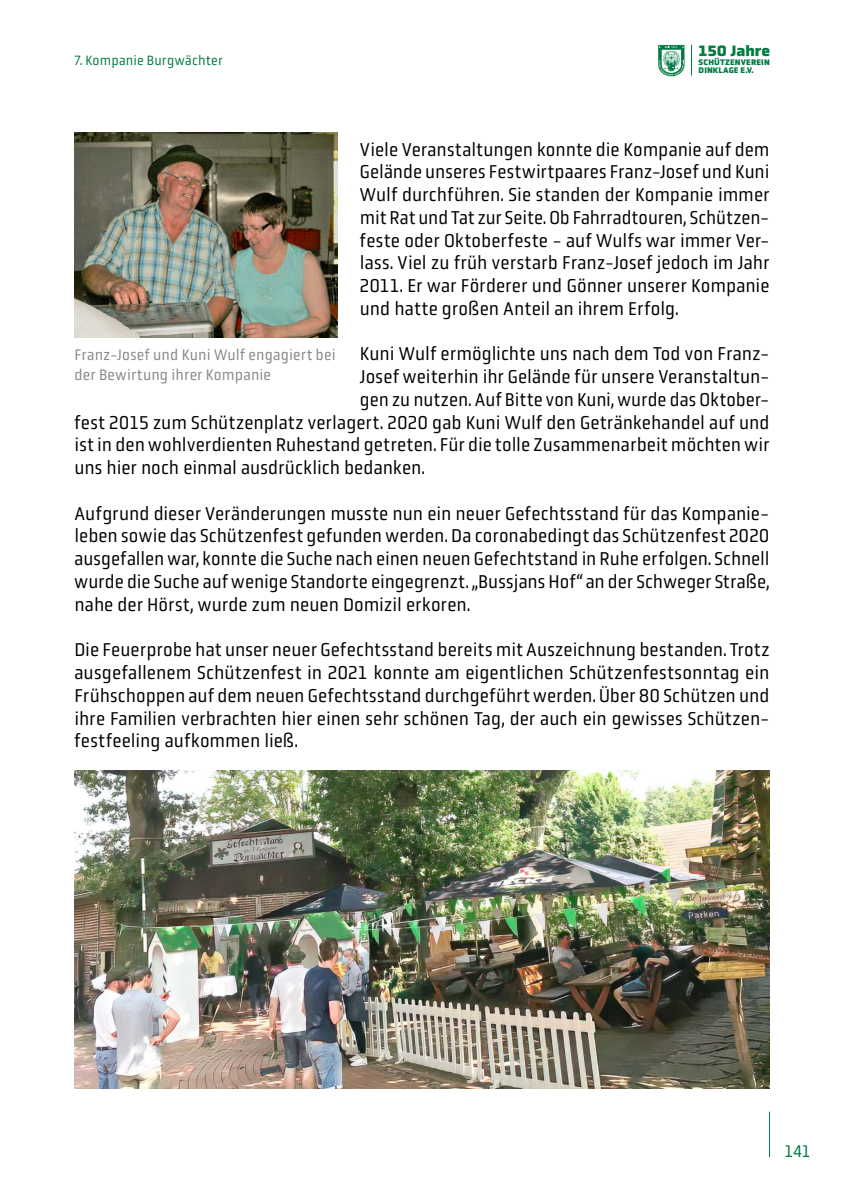
<style>
.page{position:relative;width:844px;height:1191px;background:#fff}
.page>*{position:absolute;margin:0;border:0;box-sizing:border-box;transform-origin:0 0}
.t1{font:19.25px/22.8px "Obvia Narrow";color:#000;text-align:justify}
.t2{font:17.5px "Obvia Narrow";color:#007b42}
.t3{font:15.75px/19.2px "Obvia Narrow";letter-spacing:.01em;color:#878786}
.t4{font:900 15.22px "Obvia";color:#007b42}
.t5{font:14px "Obvia Narrow";letter-spacing:.02em;color:#007b42}
.t6{font:900 8.22px/8.4px "Obvia";letter-spacing:.015em;color:#007b42}
</style>
<div class="page">
<hr style="left:691px;top:45px;width:1px;height:30px;background:#007b42">
<svg style="left:658px;top:45px;width:26px;height:31px"></svg>
<hr style="left:769px;top:1111px;width:1px;height:46px;background:#007b42">
<img style="left:74px;top:133px;width:263px;height:204px">
<img style="left:74px;top:770px;width:695px;height:318px">
<p class="t5" style="left:74px;top:52px;width:150px">7. Kompanie Burgwächter</p>
<p class="t4" style="left:698px;top:42px;width:73px">150 Jahre</p>
<p class="t6" style="left:698px;top:58px;width:73px">SCHÜTZENVEREIN<br>DINKLAGE E.V.</p>
<p class="t1" style="left:360px;top:138px;width:411px">Viele Veranstaltungen konnte die Kompanie auf dem Gelände unseres Festwirtpaares Franz-Josef und Kuni Wulf durchführen. Sie standen der Kompanie immer mit Rat und Tat zur Seite. Ob Fahrradtouren, Schützen&shy;feste oder Oktoberfeste - auf Wulfs war immer Ver&shy;lass. Viel zu früh verstarb Franz-Josef jedoch im Jahr 2011. Er war Förderer und Gönner unserer Kompanie und hatte großen Anteil an ihrem Erfolg.</p>
<p class="t1" style="left:360px;top:342px;width:411px">Kuni Wulf ermöglichte uns nach dem Tod von Franz-</p>
<p class="t1" style="left:360px;top:365px;width:411px">Josef weiterhin ihr Gelände für unsere Veranstaltun-</p>
<p class="t1" style="left:360px;top:388px;width:411px">gen zu nutzen. Auf Bitte von Kuni, wurde das Oktober-</p>
<p class="t1" style="left:74px;top:411px;width:696px">fest 2015 zum Schützenplatz verlagert. 2020 gab Kuni Wulf den Getränkehandel auf und</p>
<p class="t1" style="left:74px;top:433px;width:696px">ist in den wohlverdienten Ruhestand getreten. Für die tolle Zusammenarbeit möchten wir</p>
<p class="t1" style="left:74px;top:456px;width:352px">uns hier noch einmal ausdrücklich bedanken.</p>
<p class="t1" style="left:74px;top:502px;width:696px">Aufgrund dieser Veränderungen musste nun ein neuer Gefechtsstand für das Kompanie&shy;leben sowie das Schützenfest gefunden werden. Da coronabedingt das Schützenfest 2020 ausgefallen war, konnte die Suche nach einen neuen Gefechtstand in Ruhe erfolgen. Schnell wurde die Suche auf wenige Standorte eingegrenzt. „Bussjans Hof“ an der Schweger Straße, nahe der Hörst, wurde zum neuen Domizil erkoren.</p>
<p class="t1" style="left:74px;top:638px;width:696px">Die Feuerprobe hat unser neuer Gefechtsstand bereits mit Auszeichnung bestanden. Trotz ausgefallenem Schützenfest in 2021 konnte am eigentlichen Schützenfestsonntag ein Frühschoppen auf dem neuen Gefechtsstand durchgeführt werden. Über 80 Schützen und ihre Familien verbrachten hier einen sehr schönen Tag, der auch ein gewisses Schützen&shy;festfeeling aufkommen ließ.</p>
<p class="t3" style="left:74px;top:345px;width:263px">Franz-Josef und Kuni Wulf engagiert bei der Bewirtung ihrer Kompanie</p>
<p class="t2" style="left:784px;top:1140px;width:28px">141</p>
</div>
